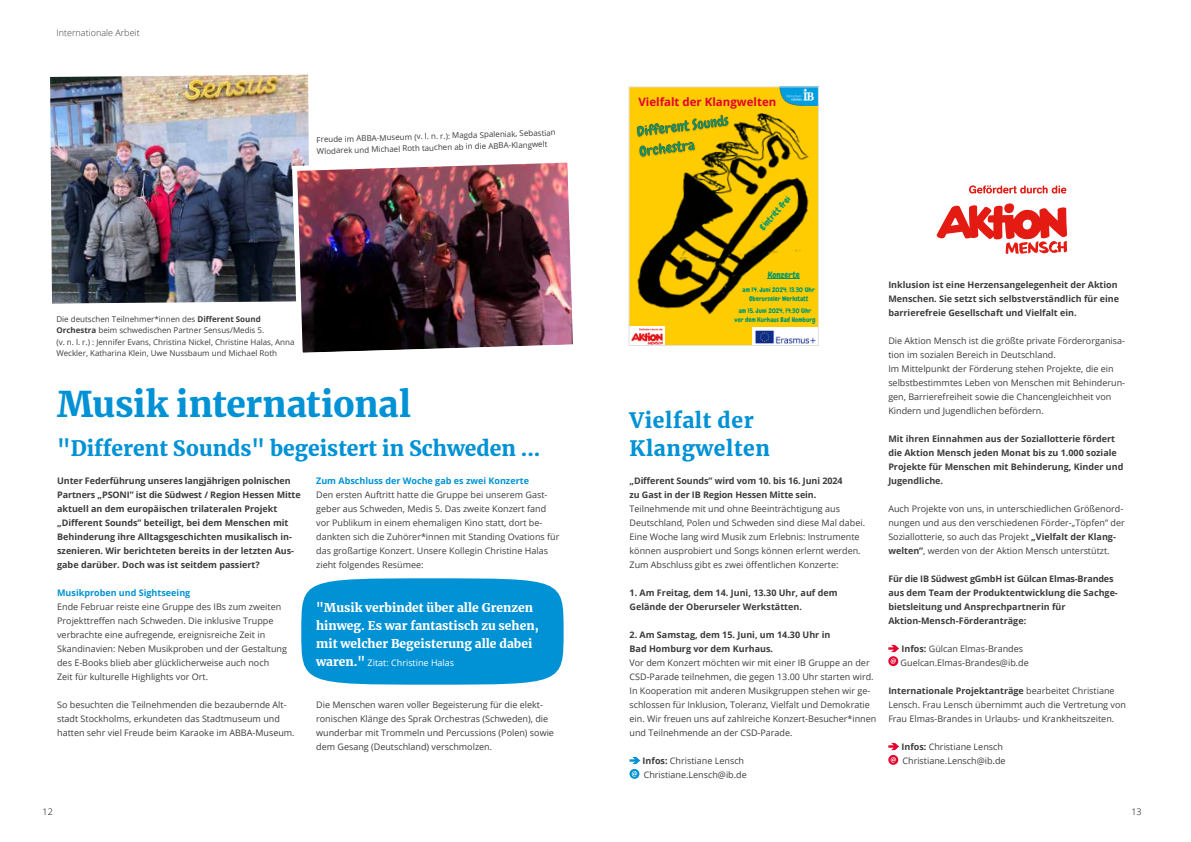
<style>
.page{position:relative;width:1191px;height:842px;background:#fff}
.page>*{position:absolute;margin:0;border:0;box-sizing:border-box;transform-origin:0 0}
.t1{font:900 35px "Merriweather";letter-spacing:-.005em;color:#0092d5}
.t2{font:900 21px "Merriweather";color:#0092d5}
.t3{font:900 21px/28px "Merriweather";letter-spacing:.03em;color:#0092d5}
.t4{font:900 12px/18px "Merriweather";color:#fff}
.t5{font:700 11.5px "Open Sans";color:#e4002c}
.t6{font:9px/14px "Open Sans";color:#3c3c3b}
.t7{font:700 9px/14px "Open Sans";color:#3c3c3b}
.t8{font:700 9px "Open Sans";color:#0092d5}
.t9{font:9px "Open Sans";color:#fff}
.t10{font:300 9px "Open Sans";color:#3c3c3b}
.t11{font:300 9px "Open Sans";color:#000}
.t12{font:8.9px "Chewy";color:#009770}
.t13{font:8px/11.5px "Open Sans";color:#3c3c3b}
.t14{font:6.7px/9.3px "Chewy";color:#009770;text-align:center}
.s1{font-weight:700}
.s2{font-family:"Merriweather";font-weight:900;font-size:12px}
</style>
<div class="page">
<div style="left:301px;top:578px;width:262px;height:107px;background:#0092d5;border-radius:50%"></div>
<img style="left:50px;top:75px;width:259px;height:228px">
<img style="left:289px;top:155px;width:284px;height:198px">
<img style="left:630px;top:89px;width:187px;height:255px">
<img style="left:630px;top:326px;width:34px;height:18px">
<img style="left:779px;top:88px;width:38px;height:18px">
<img style="left:752px;top:328px;width:65px;height:16px">
<img style="left:633px;top:111px;width:101px;height:50px">
<hr style="left:767px;top:278px;width:32px;height:1px;background:#009770">
<div style="left:628px;top:86px;width:191px;height:260px;border:1px solid #e1e1e1"></div>
<svg style="left:936px;top:203px;width:131px;height:51px"></svg>
<svg style="left:969px;top:185px;width:97px;height:9px"></svg>
<svg style="left:629px;top:757px;width:11px;height:22px"></svg>
<svg style="left:888px;top:645px;width:11px;height:21px"></svg>
<svg style="left:888px;top:743px;width:11px;height:22px"></svg>
<p class="t10" style="left:57px;top:27px;width:85px">Internationale Arbeit</p>
<p class="t13" style="left:316px;top:134px;width:241px;rotate:-2deg">Freude im ABBA-Museum (v. l. n. r.): Magda Spaleniak, Sebastian<br>Wlodarek und Michael Roth tauchen ab in die ABBA-Klangwelt</p>
<p class="t13" style="left:56px;top:313px;width:240px">Die deutschen Teilnehmer*innen des <span class="s1">Different Sound Orchestra</span> beim schwedischen Partner Sensus/Medis 5.<br>(v. n. l. r.) : Jennifer Evans, Christina Nickel, Christine Halas, Anna Weckler, Katharina Klein, Uwe Nussbaum und Michael Roth</p>
<h1 class="t1" style="left:57px;top:380px;width:355px">Musik international</h1>
<h2 class="t2" style="left:57px;top:434px;width:485px">"Different Sounds" begeistert in Schweden ...</h2>
<p class="t7" style="left:57px;top:474px;width:245px">Unter Federführung unseres langjährigen polnischen Partners „PSONI” ist die Südwest / Region Hessen Mitte aktuell an dem europäischen trilateralen Projekt „Different Sounds” beteiligt, bei dem Menschen mit Behinderung ihre Alltagsgeschichten musikalisch in&shy;szenieren. Wir berichteten bereits in der letzten Aus&shy;gabe darüber. Doch was ist seitdem passiert?</p>
<p class="t8" style="left:57px;top:586px;width:135px">Musikproben und Sightseeing</p>
<p class="t6" style="left:57px;top:600px;width:231px">Ende Februar reiste eine Gruppe des IBs zum zweiten Projekttreffen nach Schweden. Die inklusive Truppe verbrachte eine aufregende, ereignisreiche Zeit in Skandinavien: Neben Musikproben und der Gestaltung des E-Books blieb aber glücklicherweise auch noch Zeit für kulturelle Highlights vor Ort.</p>
<p class="t6" style="left:57px;top:698px;width:239px">So besuchten die Teilnehmenden die bezaubernde Alt&shy;stadt Stockholms, erkundeten das Stadtmuseum und hatten sehr viel Freude beim Karaoke im ABBA-Museum.</p>
<p class="t8" style="left:316px;top:474px;width:214px">Zum Abschluss der Woche gab es zwei Konzerte</p>
<p class="t6" style="left:316px;top:488px;width:245px">Den ersten Auftritt hatte die Gruppe bei unserem Gast&shy;geber aus Schweden, Medis 5. Das zweite Konzert fand vor Publikum in einem ehemaligen Kino statt, dort be&shy;dankten sich die Zuhörer*innen mit Standing Ovations für das großartige Konzert. Unsere Kollegin Christine Halas zieht folgendes Resümee:</p>
<h3 class="t4" style="left:316px;top:598px;width:224px">"Musik verbindet über alle Grenzen hinweg. Es war fantastisch zu sehen, mit welcher Begeisterung alle dabei</h3>
<p class="t9" style="left:316px;top:657px;width:139px"><span class="s2">waren."</span> Zitat: Christine Halas</p>
<p class="t6" style="left:316px;top:698px;width:239px">Die Menschen waren voller Begeisterung für die elekt&shy;ronischen Klänge des Sprak Orchestras (Schweden), die wunderbar mit Trommeln und Percussions (Polen) sowie dem Gesang (Deutschland) verschmolzen.</p>
<p class="t5" style="left:638px;top:93px;width:139px">Vielfalt der Klangwelten</p>
<p class="t12" style="left:757px;top:225px;width:43px;rotate:-49deg">Eintritt frei</p>
<p class="t12" style="left:767px;top:269px;width:34px">Konzerte</p>
<p class="t14" style="left:742px;top:285px;width:74px">am 14. Juni 2024, 13.30 Uhr<br>Oberurseler Werkstatt</p>
<p class="t14" style="left:734px;top:306px;width:83px">am 15. Juni 2024, 14.30 Uhr vor dem Kurhaus Bad Homburg</p>
<h2 class="t3" style="left:629px;top:406px;width:142px">Vielfalt der<br>Klangwelten</h2>
<p class="t7" style="left:629px;top:474px;width:215px">„Different Sounds” wird vom 10. bis 16. Juni 2024 zu Gast in der IB Region Hessen Mitte sein.</p>
<p class="t6" style="left:629px;top:502px;width:237px">Teilnehmende mit und ohne Beeinträchtigung aus Deutschland, Polen und Schweden sind diese Mal dabei.<br>Eine Woche lang wird Musik zum Erlebnis: Instrumente können ausprobiert und Songs können erlernt werden.<br>Zum Abschluss gibt es zwei öffentlichen Konzerte:</p>
<p class="t7" style="left:629px;top:586px;width:210px">1. Am Freitag, dem 14. Juni, 13.30 Uhr, auf dem<br>Gelände der Oberurseler Werkstätten.</p>
<p class="t7" style="left:629px;top:628px;width:202px">2. Am Samstag, dem 15. Juni, um 14.30 Uhr in<br>Bad Homburg vor dem Kurhaus.</p>
<p class="t6" style="left:629px;top:656px;width:248px">Vor dem Konzert möchten wir mit einer IB Gruppe an der CSD-Parade teilnehmen, die gegen 13.00 Uhr starten wird.<br>In Kooperation mit anderen Musikgruppen stehen wir ge&shy;schlossen für Inklusion, Toleranz, Vielfalt und Demokratie ein. Wir freuen uns auf zahlreiche Konzert-Besucher*innen und Teilnehmende an der CSD-Parade.</p>
<p class="t6" style="left:642px;top:754px;width:106px"><span class="s1">Infos:</span> Christiane Lensch<br>Christiane.Lensch@ib.de</p>
<p class="t7" style="left:888px;top:278px;width:232px">Inklusion ist eine Herzensangelegenheit der Aktion<br>Menschen. Sie setzt sich selbstverständlich für eine barrierefreie Gesellschaft und Vielfalt ein.</p>
<p class="t6" style="left:888px;top:334px;width:238px">Die Aktion Mensch ist die größte private Förderorganisa&shy;tion im sozialen Bereich in Deutschland.<br>Im Mittelpunkt der Förderung stehen Projekte, die ein selbstbestimmtes Leben von Menschen mit Behinderun&shy;gen, Barrierefreiheit sowie die Chancengleichheit von Kindern und Jugendlichen befördern.</p>
<p class="t7" style="left:888px;top:432px;width:236px">Mit ihren Einnahmen aus der Soziallotterie fördert die Aktion Mensch jeden Monat bis zu 1.000 soziale Projekte für Menschen mit Behinderung, Kinder und Jugendliche.</p>
<p class="t6" style="left:888px;top:502px;width:238px">Auch Projekte von uns, in unterschiedlichen Größenord&shy;nungen und aus den verschiedenen Förder-„Töpfen” der Soziallotterie, so auch das Projekt <span class="s1">„Vielfalt der Klang&shy;welten”</span>, werden von der Aktion Mensch unterstützt.</p>
<p class="t7" style="left:888px;top:572px;width:231px">Für die IB Südwest gGmbH ist Gülcan Elmas-Brandes aus dem Team der Produktentwicklung die Sachge&shy;bietsleitung und Ansprechpartnerin für Aktion-Mensch-Förderanträge:</p>
<p class="t6" style="left:900px;top:642px;width:130px"><span class="s1">Infos:</span> Gülcan Elmas-Brandes<br>Guelcan.Elmas-Brandes@ib.de</p>
<p class="t6" style="left:888px;top:684px;width:239px"><span class="s1">Internationale Projektanträge</span> bearbeitet Christiane<br>Lensch. Frau Lensch übernimmt auch die Vertretung von<br>Frau Elmas-Brandes in Urlaubs- und Krankheitszeiten.</p>
<p class="t6" style="left:901px;top:740px;width:106px"><span class="s1">Infos:</span> Christiane Lensch<br>Christiane.Lensch@ib.de</p>
<p class="t11" style="left:43px;top:805px;width:12px">12</p>
<p class="t11" style="left:1131px;top:805px;width:12px">13</p>
</div>
